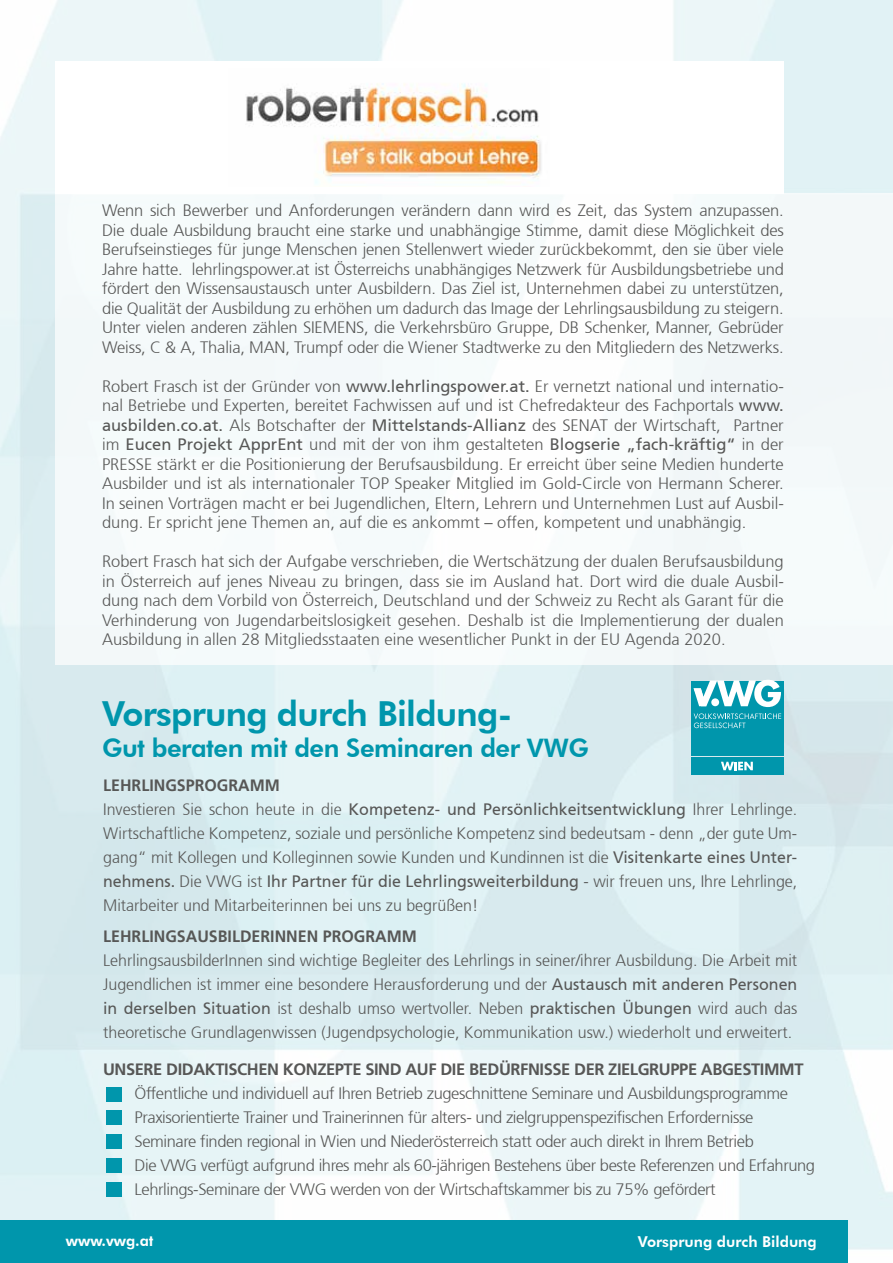
<style>
.page{position:relative;width:893px;height:1263px;background:#fff}
.page>*{position:absolute;margin:0;border:0;box-sizing:border-box;transform-origin:0 0}
.t1{font:800 34.5px "Futura BT";letter-spacing:-.02em;color:#0096ac}
.t2{font:800 25.5px "Futura BT";letter-spacing:-.02em;color:#0096ac}
.t3{font:300 16.5px/19.5px "Frutiger";letter-spacing:-.01em;color:#575756;text-align:justify}
.t4{font:700 16.5px "Frutiger";letter-spacing:-.025em;color:#575756}
.t5{font:700 16.5px "Frutiger";color:#575756}
.t6{font:800 15px "Futura BT";color:#fff}
.s1{font-weight:400}
.s2{font-weight:700}
</style>
<div class="page">
<img style="left:0;top:0;width:893px;height:1263px">
<div style="left:55px;top:193px;width:838px;height:472px;background:#f5fbfb"></div>
<div style="left:0;top:1220px;width:848px;height:42px;background:#0096ac"></div>
<div style="left:691px;top:757px;width:93px;height:18px;background:#0096ac"></div>
<svg style="left:721px;top:762px;width:32px;height:8px"></svg>
<div style="left:691px;top:681px;width:93px;height:75px;background:#0096ac"></div>
<svg style="left:694px;top:713px;width:87px;height:15px"></svg>
<svg style="left:694px;top:680px;width:87px;height:27px"></svg>
<div style="left:55px;top:61px;width:729px;height:132px;background:#fff"></div>
<img style="left:246px;top:83px;width:295px;height:101px">
<div style="left:106px;top:1087px;width:15px;height:14px;background:#0096ac"></div>
<div style="left:106px;top:1111px;width:15px;height:14px;background:#0096ac"></div>
<div style="left:106px;top:1134px;width:15px;height:15px;background:#0096ac"></div>
<div style="left:106px;top:1158px;width:15px;height:15px;background:#0096ac"></div>
<div style="left:106px;top:1182px;width:15px;height:14px;background:#0096ac"></div>
<p class="t3" style="left:102px;top:201px;width:683px">Wenn sich Bewerber und Anforderungen verändern dann wird es Zeit, das System anzupassen.<br>Die duale Ausbildung braucht eine starke und unabhängige Stimme, damit diese Möglichkeit des Berufseinstieges für junge Menschen jenen Stellenwert wieder zurückbekommt, den sie über viele Jahre hatte. lehrlingspower.at ist Österreichs unabhängiges Netzwerk für Ausbildungsbetriebe und fördert den Wissensaustausch unter Ausbildern. Das Ziel ist, Unternehmen dabei zu unterstützen, die Qualität der Ausbildung zu erhöhen um dadurch das Image der Lehrlingsausbildung zu steigern.<br>Unter vielen anderen zählen SIEMENS, die Verkehrsbüro Gruppe, DB Schenker, Manner, Gebrüder Weiss, C &amp; A, Thalia, MAN, Trumpf oder die Wiener Stadtwerke zu den Mitgliedern des Netzwerks.</p>
<p class="t3" style="left:102px;top:377px;width:683px">Robert Frasch ist der Gründer von <span class="s1">www.lehrlingspower.at.</span> Er vernetzt national und internatio&shy;nal Betriebe und Experten, bereitet Fachwissen auf und ist Chefredakteur des Fachportals <span class="s1">www. ausbilden.co.at.</span> Als Botschafter der <span class="s1">Mittelstands-Allianz</span> des SENAT der Wirtschaft, Partner im <span class="s1">Eucen Projekt ApprEnt</span> und mit der von ihm gestalteten <span class="s1">Blogserie „fach-kräftig“</span> in der PRESSE stärkt er die Positionierung der Berufsausbildung. Er erreicht über seine Medien hunderte Ausbilder und ist als internationaler TOP Speaker Mitglied im Gold-Circle von Hermann Scherer.<br>In seinen Vorträgen macht er bei Jugendlichen, Eltern, Lehrern und Unternehmen Lust auf Ausbil&shy;dung. Er spricht jene Themen an, auf die es ankommt – offen, kompetent und unabhängig.</p>
<p class="t3" style="left:102px;top:552px;width:683px">Robert Frasch hat sich der Aufgabe verschrieben, die Wertschätzung der dualen Berufsausbildung in Österreich auf jenes Niveau zu bringen, dass sie im Ausland hat. Dort wird die duale Ausbil&shy;dung nach dem Vorbild von Österreich, Deutschland und der Schweiz zu Recht als Garant für die Verhinderung von Jugendarbeitslosigkeit gesehen. Deshalb ist die Implementierung der dualen Ausbildung in allen 28 Mitgliedsstaaten eine wesentlicher Punkt in der EU Agenda 2020.</p>
<h1 class="t1" style="left:102px;top:693px;width:412px">Vorsprung durch Bildung-</h1>
<h2 class="t2" style="left:102px;top:732px;width:488px">Gut beraten mit den Seminaren der VWG</h2>
<p class="t3" style="left:103px;top:773px;width:696px;line-height:24px;text-align:left"><span class="s2">LEHRLINGSPROGRAMM<br></span>Investieren Sie schon heute in die <span class="s1">Kompetenz- und Persönlichkeitsentwicklung</span> Ihrer Lehrlinge.<br>Wirtschaftliche Kompetenz, soziale und persönliche Kompetenz sind bedeutsam - denn „der gute Um&shy;gang“ mit Kollegen und Kolleginnen sowie Kunden und Kundinnen ist die <span class="s1">Visitenkarte eines Unter&shy;nehmens.</span> Die VWG ist <span class="s1">Ihr Partner für die Lehrlingsweiterbildung</span> - wir freuen uns, Ihre Lehrlinge, Mitarbeiter und Mitarbeiterinnen bei uns zu begrüßen!</p>
<p class="t5" style="left:103px;top:926px;width:315px">LEHRLINGSAUSBILDERINNEN PROGRAMM</p>
<p class="t3" style="left:103px;top:948px;width:696px;line-height:24px">LehrlingsausbilderInnen sind wichtige Begleiter des Lehrlings in seiner/ihrer Ausbildung. Die Arbeit mit Jugendlichen ist immer eine besondere Herausforderung und der <span class="s1">Austausch mit anderen Personen in derselben Situation</span> ist deshalb umso wertvoller. Neben <span class="s1">praktischen Übungen</span> wird auch das theoretische Grundlagenwissen (Jugendpsychologie, Kommunikation usw.) wiederholt und erweitert.</p>
<p class="t4" style="left:103px;top:1060px;width:702px">UNSERE DIDAKTISCHEN KONZEPTE SIND AUF DIE BEDÜRFNISSE DER ZIELGRUPPE ABGESTIMMT</p>
<p class="t3" style="left:135px;top:1082px;width:682px;line-height:24px;text-align:left">Öffentliche und individuell auf Ihren Betrieb zugeschnittene Seminare und Ausbildungsprogramme Praxisorientierte Trainer und Trainerinnen für alters- und zielgruppenspezifischen Erfordernisse Seminare finden regional in Wien und Niederösterreich statt oder auch direkt in Ihrem Betrieb<br>Die VWG verfügt aufgrund ihres mehr als 60-jährigen Bestehens über beste Referenzen und Erfahrung Lehrlings-Seminare der VWG werden von der Wirtschaftskammer bis zu 75% gefördert</p>
<p class="t6" style="left:66px;top:1232px;width:89px">www.vwg.at</p>
<p class="t6" style="left:638px;top:1232px;width:180px">Vorsprung durch Bildung</p>
</div>
